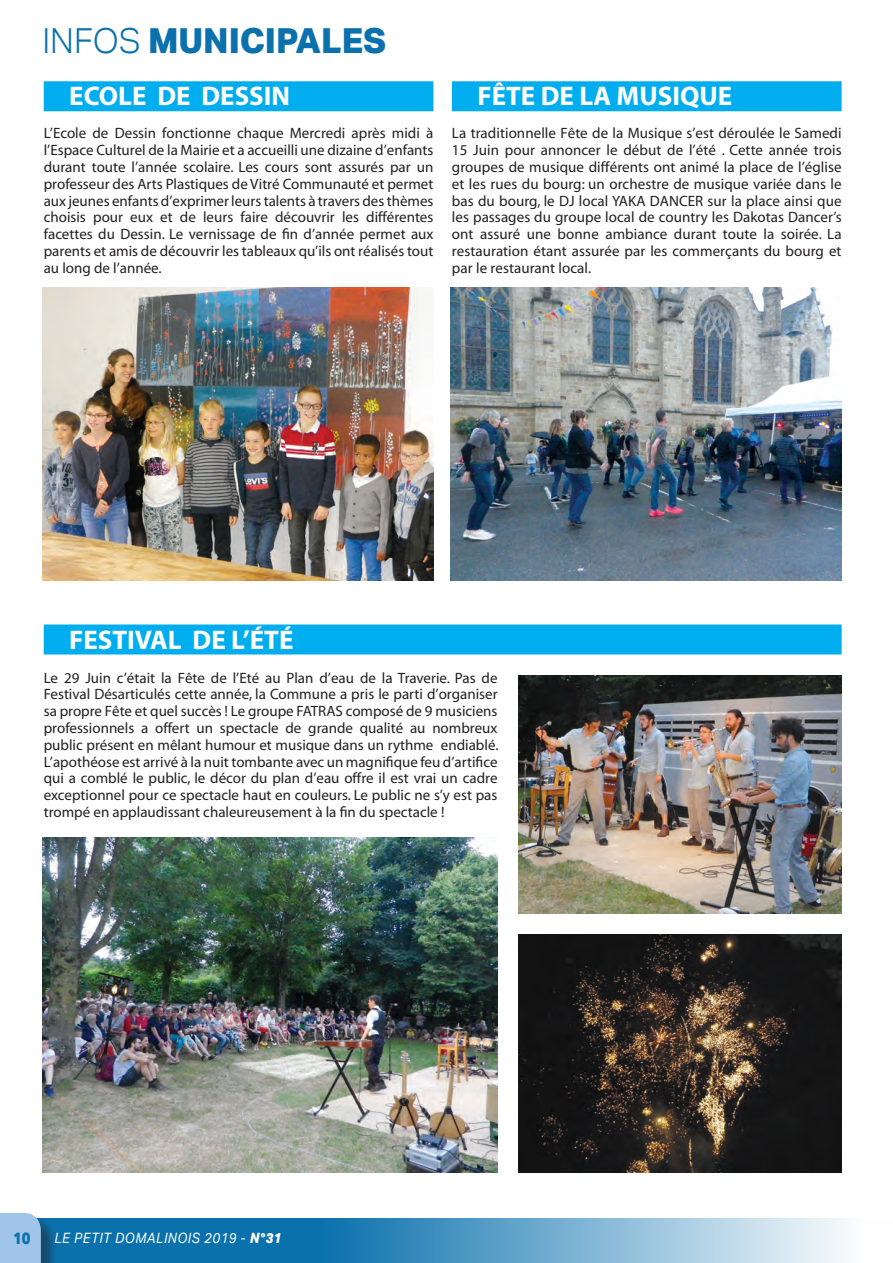
<style>
.page{position:relative;width:893px;height:1263px;background:#fff}
.page>*{position:absolute;margin:0;border:0;box-sizing:border-box;transform-origin:0 0}
.t1{font:800 34.5px "Aktiv Grotesk";color:#0b71ad}
.Titres_1_ligne{font:700 27px "Myriad";color:#fff}
.t2{font:800 16.5px "Aktiv Grotesk";color:#0b71ad;scale:.9 1}
.Texte_courant{font:15px/16.8px "Myriad";color:#231f20;text-align:justify}
.t3{font:italic 14.25px "Aktiv Grotesk";letter-spacing:.05em;color:#fff;scale:.9 1}
.s1{font-weight:300}
.s2{font-weight:800}
</style>
<div class="page">
<svg style="left:58px;top:1218px;width:788px;height:45px;background:#589dc6"></svg>
<hr style="left:892px;top:1218px;width:1px;height:45px;background:#0b71ad">
<div style="left:0;top:1214px;width:58px;height:49px;background:#231f20;opacity:.5"></div>
<div style="left:44px;top:81px;width:389px;height:30px;background:#00aeef"></div>
<div style="left:44px;top:624px;width:798px;height:30px;background:#00aeef"></div>
<div style="left:452px;top:81px;width:390px;height:30px;background:#00aeef"></div>
<img style="left:43px;top:287px;width:390px;height:293px">
<img style="left:43px;top:838px;width:455px;height:335px">
<img style="left:451px;top:287px;width:391px;height:293px">
<img style="left:519px;top:675px;width:323px;height:238px">
<img style="left:519px;top:935px;width:323px;height:238px">
<div style="left:0;top:1213px;width:41px;height:50px;background:#a0c5e8"></div>
<h1 class="t1" style="left:43px;top:19px;width:345px"><span class="s1">INFOS</span> MUNICIPALES</h1>
<p class="Titres_1_ligne" style="left:69px;top:82px;width:222px">ECOLE DE DESSIN</p>
<p class="Texte_courant" style="left:44px;top:126px;width:391px">L’Ecole de Dessin fonctionne chaque Mercredi après midi à l’Espace Culturel de la Mairie et a accueilli une dizaine d’enfants durant toute l’année scolaire. Les cours sont assurés par un professeur des Arts Plastiques de Vitré Communauté et permet aux jeunes enfants d’exprimer leurs talents à travers des thèmes choisis pour eux et de leurs faire découvrir les différentes facettes du Dessin. Le vernissage de fin d’année permet aux parents et amis de découvrir les tableaux qu’ils ont réalisés tout au long de l’année.</p>
<p class="Titres_1_ligne" style="left:477px;top:82px;width:256px">FÊTE DE LA MUSIQUE</p>
<p class="Texte_courant" style="left:452px;top:126px;width:391px">La traditionnelle Fête de la Musique s’est déroulée le Samedi 15 Juin pour annoncer le début de l’été . Cette année trois groupes de musique différents ont animé la place de l’église et les rues du bourg: un orchestre de musique variée dans le bas du bourg, le DJ local YAKA DANCER sur la place ainsi que les passages du groupe local de country les Dakotas Dancer’s ont assuré une bonne ambiance durant toute la soirée. La restauration étant assurée par les commerçants du bourg et par le restaurant local.</p>
<p class="Titres_1_ligne" style="left:69px;top:626px;width:226px">FESTIVAL DE L’ÉTÉ</p>
<p class="Texte_courant" style="left:44px;top:670px;width:456px">Le 29 Juin c’était la Fête de l’Eté au Plan d’eau de la Traverie. Pas de Festival Désarticulés cette année, la Commune a pris le parti d’organiser sa propre Fête et quel succès ! Le groupe FATRAS composé de 9 musiciens professionnels a offert un spectacle de grande qualité au nombreux public présent en mêlant humour et musique dans un rythme endiablé.<br>L’apothéose est arrivé à la nuit tombante avec un magnifique feu d’artifice qui a comblé le public, le décor du plan d’eau offre il est vrai un cadre exceptionnel pour ce spectacle haut en couleurs. Le public ne s’y est pas trompé en applaudissant chaleureusement à la fin du spectacle !</p>
<p class="t2" style="left:13px;top:1228px;width:21px">10</p>
<p class="t3" style="left:54px;top:1229px;width:253px">LE PETIT DOMALINOIS 2019 - <span class="s2">N°31</span></p>
</div>
